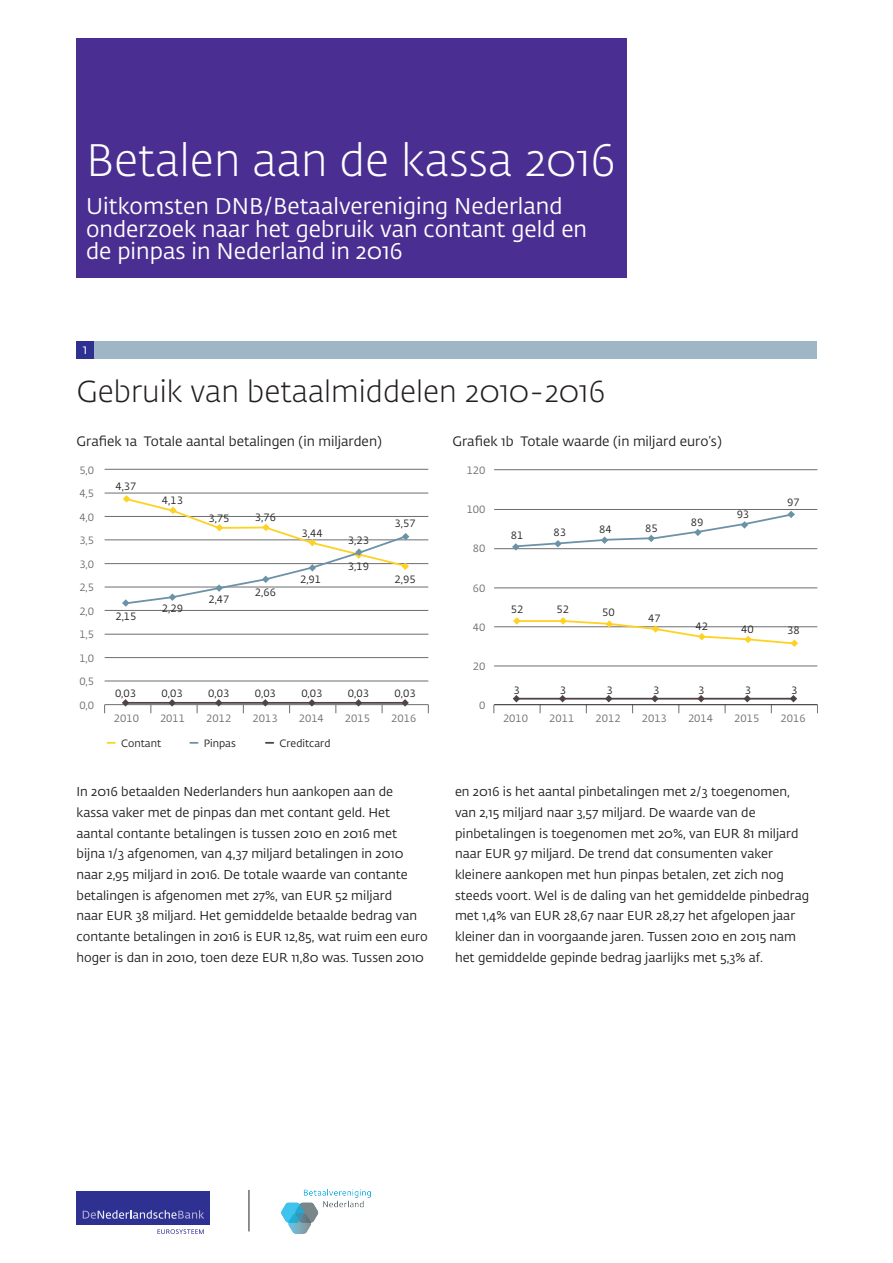
<style>
.page{position:relative;width:893px;height:1263px;background:#fff}
.page>*{position:absolute;margin:0;border:0;box-sizing:border-box;transform-origin:0 0}
.t1{font:300 45px "DNB Fedra";color:#fff}
.t2{font:300 30px "DNB Fedra";color:#231f20}
.t3{font:22.5px/22.5px "DNB Fedra";color:#fff}
.t4{font:13.5px "DNB Fedra";color:#231f20}
.t5{font:13.5px "DNB Fedra";color:#fff}
.t6{font:12.75px/20.7px "DNB Fedra";color:#231f20}
.t7{font:10.5px "DNB Fedra";color:#231f20}
.t8{font:10.5px "DNB Fedra";color:#6c6d70}
</style>
<div class="page">
<div style="left:77px;top:1191px;width:133px;height:34px;background:#2e3092"></div>
<svg style="left:157px;top:1229px;width:47px;height:5px"></svg>
<svg style="left:83px;top:1210px;width:121px;height:9px"></svg>
<img style="left:281px;top:1190px;width:90px;height:44px">
<hr style="left:249px;top:1190px;width:1px;height:41px;background:#231f20">
<div style="left:77px;top:38px;width:550px;height:240px;background:#4a2e92"></div>
<div style="left:77px;top:342px;width:739px;height:17px;background:#9fb6c6"></div>
<div style="left:77px;top:342px;width:17px;height:17px;background:#2e3092"></div>
<hr style="left:105px;top:681px;width:323px;height:1px;background:#6c6d70">
<hr style="left:105px;top:657px;width:323px;height:1px;background:#6c6d70">
<hr style="left:105px;top:634px;width:323px;height:1px;background:#6c6d70">
<hr style="left:105px;top:610px;width:323px;height:1px;background:#6c6d70">
<hr style="left:105px;top:587px;width:323px;height:1px;background:#6c6d70">
<hr style="left:105px;top:563px;width:323px;height:1px;background:#6c6d70">
<hr style="left:105px;top:539px;width:323px;height:1px;background:#6c6d70">
<hr style="left:105px;top:516px;width:323px;height:1px;background:#6c6d70">
<hr style="left:105px;top:493px;width:323px;height:1px;background:#6c6d70">
<hr style="left:105px;top:469px;width:323px;height:1px;background:#6c6d70">
<svg style="left:107px;top:742px;width:8px;height:2px"></svg>
<svg style="left:190px;top:742px;width:8px;height:2px"></svg>
<svg style="left:266px;top:742px;width:7px;height:2px"></svg>
<hr style="left:494px;top:509px;width:323px;height:1px;background:#6c6d70">
<hr style="left:494px;top:548px;width:323px;height:1px;background:#6c6d70">
<hr style="left:494px;top:587px;width:323px;height:1px;background:#6c6d70">
<hr style="left:494px;top:626px;width:323px;height:1px;background:#6c6d70">
<hr style="left:494px;top:666px;width:323px;height:1px;background:#6c6d70">
<svg style="left:122px;top:495px;width:287px;height:112px"></svg>
<hr style="left:105px;top:704px;width:323px;height:1px;background:#6c6d70">
<svg style="left:122px;top:699px;width:7px;height:7px"></svg>
<svg style="left:168px;top:699px;width:8px;height:7px"></svg>
<svg style="left:215px;top:699px;width:7px;height:7px"></svg>
<svg style="left:262px;top:699px;width:7px;height:7px"></svg>
<svg style="left:308px;top:699px;width:8px;height:7px"></svg>
<svg style="left:513px;top:695px;width:7px;height:7px"></svg>
<svg style="left:559px;top:695px;width:7px;height:7px"></svg>
<svg style="left:605px;top:695px;width:7px;height:7px"></svg>
<svg style="left:651px;top:695px;width:8px;height:7px"></svg>
<svg style="left:744px;top:695px;width:7px;height:7px"></svg>
<svg style="left:697px;top:695px;width:8px;height:7px"></svg>
<svg style="left:790px;top:695px;width:7px;height:7px"></svg>
<svg style="left:355px;top:699px;width:7px;height:7px"></svg>
<svg style="left:401px;top:699px;width:8px;height:7px"></svg>
<hr style="left:126px;top:702px;width:279px;height:2px;background:#504344">
<hr style="left:516px;top:698px;width:277px;height:2px;background:#504344">
<hr style="left:494px;top:469px;width:323px;height:1px;background:#6c6d70">
<hr style="left:494px;top:704px;width:323px;height:1px;background:#231f20">
<svg style="left:513px;top:617px;width:285px;height:30px"></svg>
<svg style="left:512px;top:511px;width:284px;height:40px"></svg>
<h1 class="t1" style="left:86px;top:133px;width:531px">Betalen aan de kassa 2016</h1>
<h3 class="t3" style="left:86px;top:196px;width:503px">Uitkomsten DNB/Betaalvereniging Nederland onderzoek naar het gebruik van contant geld en de pinpas in Nederland in 2016</h3>
<p class="t5" style="left:83px;top:341px;width:6px">1</p>
<h2 class="t2" style="left:77px;top:374px;width:530px">Gebruik van betaalmiddelen 2010-2016</h2>
<p class="t6" style="left:77px;top:425px;width:292px">Grafiek 1a: Totaal aantal betalingen (in miljarden)</p>
<p class="t7" style="left:115px;top:480px;width:23px">4,37</p>
<p class="t7" style="left:162px;top:494px;width:23px">4,13</p>
<p class="t7" style="left:208px;top:512px;width:23px">3,75</p>
<p class="t7" style="left:255px;top:511px;width:23px">3,76</p>
<p class="t7" style="left:301px;top:526px;width:23px">3,44</p>
<p class="t7" style="left:348px;top:560px;width:23px">3,19</p>
<p class="t6" style="left:466px;top:425px;width:258px">Grafiek 1b: Totale waarde (in miljard euro’s)</p>
<p class="t4" style="left:77px;top:433px;width:307px">Grafiek 1a Totale aantal betalingen (in miljarden)</p>
<p class="t4" style="left:452px;top:433px;width:271px">Grafiek 1b Totale waarde (in miljard euro’s)</p>
<p class="t8" style="left:79px;top:464px;width:16px">5,0</p>
<p class="t8" style="left:467px;top:464px;width:20px">120</p>
<p class="t8" style="left:79px;top:487px;width:16px">4,5</p>
<p class="t8" style="left:467px;top:503px;width:20px">100</p>
<p class="t8" style="left:79px;top:511px;width:16px">4,0</p>
<p class="t7" style="left:691px;top:515px;width:14px">89</p>
<p class="t7" style="left:394px;top:517px;width:23px">3,57</p>
<p class="t7" style="left:511px;top:529px;width:14px">81</p>
<p class="t7" style="left:553px;top:526px;width:14px">83</p>
<p class="t7" style="left:599px;top:523px;width:14px">84</p>
<p class="t7" style="left:645px;top:522px;width:14px">85</p>
<p class="t7" style="left:348px;top:534px;width:23px">3,23</p>
<p class="t8" style="left:79px;top:534px;width:16px">3,5</p>
<p class="t8" style="left:473px;top:542px;width:14px">80</p>
<p class="t8" style="left:79px;top:558px;width:16px">3,0</p>
<p class="t7" style="left:737px;top:508px;width:14px">93</p>
<p class="t8" style="left:79px;top:581px;width:16px">2,5</p>
<p class="t8" style="left:79px;top:605px;width:16px">2,0</p>
<p class="t8" style="left:79px;top:628px;width:16px">1,5</p>
<p class="t8" style="left:79px;top:652px;width:16px">1,0</p>
<p class="t7" style="left:115px;top:610px;width:23px">2,15</p>
<p class="t7" style="left:162px;top:602px;width:23px">2,29</p>
<p class="t7" style="left:208px;top:593px;width:23px">2,47</p>
<p class="t7" style="left:255px;top:586px;width:23px">2,66</p>
<p class="t7" style="left:300px;top:572px;width:23px">2,91</p>
<p class="t7" style="left:394px;top:573px;width:23px">2,95</p>
<p class="t8" style="left:473px;top:582px;width:14px">60</p>
<p class="t8" style="left:473px;top:621px;width:14px">40</p>
<p class="t8" style="left:473px;top:660px;width:14px">20</p>
<p class="t7" style="left:511px;top:603px;width:14px">52</p>
<p class="t7" style="left:556px;top:603px;width:14px">52</p>
<p class="t7" style="left:602px;top:606px;width:14px">50</p>
<p class="t7" style="left:648px;top:612px;width:14px">47</p>
<p class="t7" style="left:695px;top:620px;width:14px">42</p>
<p class="t7" style="left:741px;top:623px;width:14px">40</p>
<p class="t7" style="left:787px;top:496px;width:14px">97</p>
<p class="t7" style="left:787px;top:624px;width:14px">38</p>
<p class="t8" style="left:79px;top:675px;width:16px">0,5</p>
<p class="t8" style="left:79px;top:699px;width:16px">0,0</p>
<p class="t7" style="left:115px;top:687px;width:23px">0,03</p>
<p class="t7" style="left:162px;top:687px;width:23px">0,03</p>
<p class="t7" style="left:208px;top:687px;width:23px">0,03</p>
<p class="t7" style="left:255px;top:687px;width:23px">0,03</p>
<p class="t7" style="left:301px;top:687px;width:23px">0,03</p>
<p class="t7" style="left:348px;top:687px;width:23px">0,03</p>
<p class="t7" style="left:394px;top:687px;width:23px">0,03</p>
<p class="t7" style="left:513px;top:684px;width:8px">3</p>
<p class="t7" style="left:560px;top:684px;width:8px">3</p>
<p class="t7" style="left:606px;top:684px;width:8px">3</p>
<p class="t7" style="left:653px;top:684px;width:8px">3</p>
<p class="t7" style="left:698px;top:684px;width:8px">3</p>
<p class="t7" style="left:745px;top:684px;width:8px">3</p>
<p class="t7" style="left:791px;top:684px;width:8px">3</p>
<p class="t8" style="left:479px;top:699px;width:8px">0</p>
<p class="t8" style="left:114px;top:712px;width:27px">2010</p>
<p class="t8" style="left:160px;top:712px;width:27px">2011</p>
<p class="t8" style="left:206px;top:712px;width:27px">2012</p>
<p class="t8" style="left:252px;top:712px;width:27px">2013</p>
<p class="t8" style="left:299px;top:712px;width:27px">2014</p>
<p class="t8" style="left:345px;top:712px;width:27px">2015</p>
<p class="t8" style="left:391px;top:712px;width:27px">2016</p>
<p class="t8" style="left:503px;top:712px;width:27px">2010</p>
<p class="t8" style="left:549px;top:712px;width:27px">2011</p>
<p class="t8" style="left:595px;top:712px;width:27px">2012</p>
<p class="t8" style="left:642px;top:712px;width:27px">2013</p>
<p class="t8" style="left:688px;top:712px;width:27px">2014</p>
<p class="t8" style="left:734px;top:712px;width:27px">2015</p>
<p class="t8" style="left:780px;top:712px;width:27px">2016</p>
<p class="t7" style="left:121px;top:737px;width:42px">Contant</p>
<p class="t7" style="left:204px;top:737px;width:33px">Pinpas</p>
<p class="t7" style="left:279px;top:737px;width:53px">Creditcard</p>
<p class="t6" style="left:77px;top:781px;width:353px">In 2016 betaalden Nederlanders hun aankopen aan de kassa vaker met de pinpas dan met contant geld. Het aantal contante betalingen is tussen 2010 en 2016 met bijna 1/3 afgenomen, van 4,37 miljard betalingen in 2010 naar 2,95 miljard in 2016. De totale waarde van contante betalingen is afgenomen met 27%, van EUR 52 miljard<br>naar EUR 38 miljard. Het gemiddelde betaalde bedrag van contante betalingen in 2016 is EUR 12,85, wat ruim een euro hoger is dan in 2010, toen deze EUR 11,80 was. Tussen 2010</p>
<p class="t6" style="left:455px;top:781px;width:356px">en 2016 is het aantal pinbetalingen met 2/3 toegenomen, van 2,15 miljard naar 3,57 miljard. De waarde van de pinbetalingen is toegenomen met 20%, van EUR 81 miljard naar EUR 97 miljard. De trend dat consumenten vaker kleinere aankopen met hun pinpas betalen, zet zich nog steeds voort. Wel is de daling van het gemiddelde pinbedrag met 1,4% van EUR 28,67 naar EUR 28,27 het afgelopen jaar kleiner dan in voorgaande jaren. Tussen 2010 en 2015 nam het gemiddelde gepinde bedrag jaarlijks met 5,3% af.</p>
</div>
